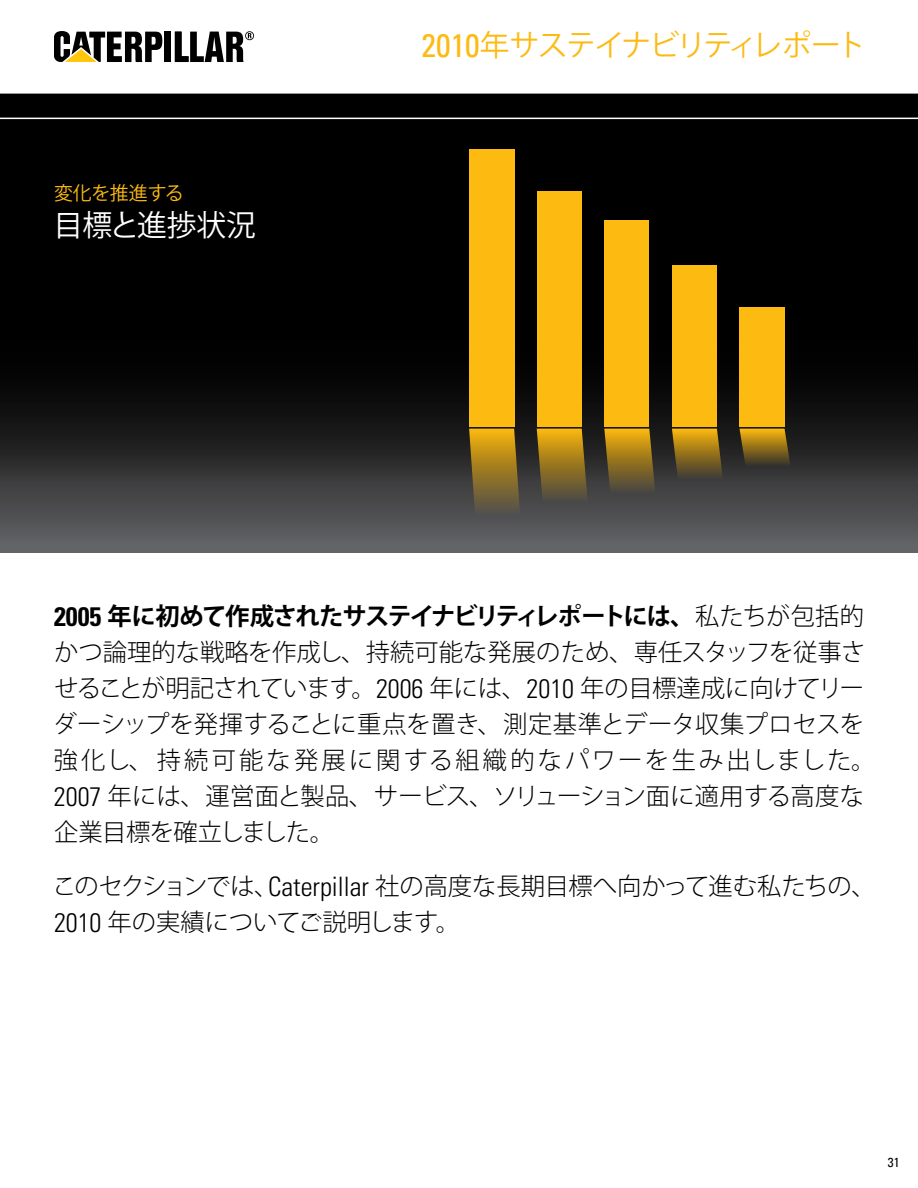
<style>
.page{position:relative;width:918px;height:1188px;background:#fff}
.page>*{position:absolute;margin:0;border:0;box-sizing:border-box;transform-origin:0 0}
.t1{font:29.7px "Koz Go Pro";letter-spacing:-.05em;color:#fdba11}
.t2{font:29.7px "Koz Go Pro";letter-spacing:-.01em;color:#fff}
.t3{font:300 24.3px/36px "Koz Go Pro";color:#000}
.t4{font:18.9px "Koz Go Pro";letter-spacing:-.01em;color:#fdba11}
.t5{font:condensed 13.2px "Univers LT Std";color:#000}
.s1{font-family:"Univers LT Std";font-stretch:condensed;font-size:32.7px}
.s2{font-family:"Univers LT Std";font-weight:700;font-stretch:condensed;font-size:26.7px}
.s3{font-weight:700}
.s4{font-family:"Univers LT Std";font-stretch:condensed;font-size:26.7px}
</style>
<div class="page">
<svg style="left:0;top:120px;width:918px;height:433px;background:#151515"></svg>
<div style="left:469px;top:150px;width:45px;height:277px;background:#fdba11"></div>
<div style="left:537px;top:191px;width:45px;height:236px;background:#fdba11"></div>
<div style="left:604px;top:220px;width:45px;height:207px;background:#fdba11"></div>
<div style="left:672px;top:266px;width:45px;height:161px;background:#fdba11"></div>
<div style="left:740px;top:307px;width:45px;height:120px;background:#fdba11"></div>
<svg style="left:469px;top:429px;width:51px;height:86px;background:#927328"></svg>
<svg style="left:537px;top:429px;width:51px;height:73px;background:#8f7125"></svg>
<svg style="left:604px;top:429px;width:51px;height:64px;background:#8d6e23"></svg>
<svg style="left:672px;top:429px;width:51px;height:50px;background:#896b1f"></svg>
<svg style="left:740px;top:429px;width:51px;height:37px;background:#86681c"></svg>
<svg style="left:0;top:93px;width:918px;height:27px;background:#131313"></svg>
<div style="left:165px;top:32px;width:6px;height:30px;background:#000"></div>
<svg style="left:54px;top:31px;width:108px;height:31px"></svg>
<svg style="left:175px;top:31px;width:79px;height:31px"></svg>
<p class="t4" style="left:54px;top:181px;width:131px">変化を推進する</p>
<p class="t2" style="left:53px;top:206px;width:204px">目標と進捗状況</p>
<p class="t1" style="left:422px;top:26px;width:446px"><span class="s1">2010</span>年サステイナビリティレポート</p>
<p class="t3" style="left:53px;top:598px;width:824px"><span class="s2">2005</span> <span class="s3">年に初めて作成されたサステイナビリティレポートには、</span>私たちが包括的かつ論理的な戦略を作成し、持続可能な発展のため、専任スタッフを従事させることが明記されています。<span class="s4">2006</span> 年には、<span class="s4">2010</span> 年の目標達成に向けてリーダーシップを発揮することに重点を置き、測定基準とデータ収集プロセスを強化し、持続可能な発展に関する組織的なパワーを生み出しました。<span class="s4">2007</span> 年には、運営面と製品、サービス、ソリューション面に適用する高度な企業目標を確立しました。</p>
<p class="t3" style="left:52px;top:868px;width:825px">このセクションでは、<span class="s4">Caterpillar</span> 社の高度な長期目標へ向かって進む私たちの、<br><span class="s4">2010</span> 年の実績についてご説明します。</p>
<p class="t5" style="left:888px;top:1154px;width:13px">31</p>
</div>
